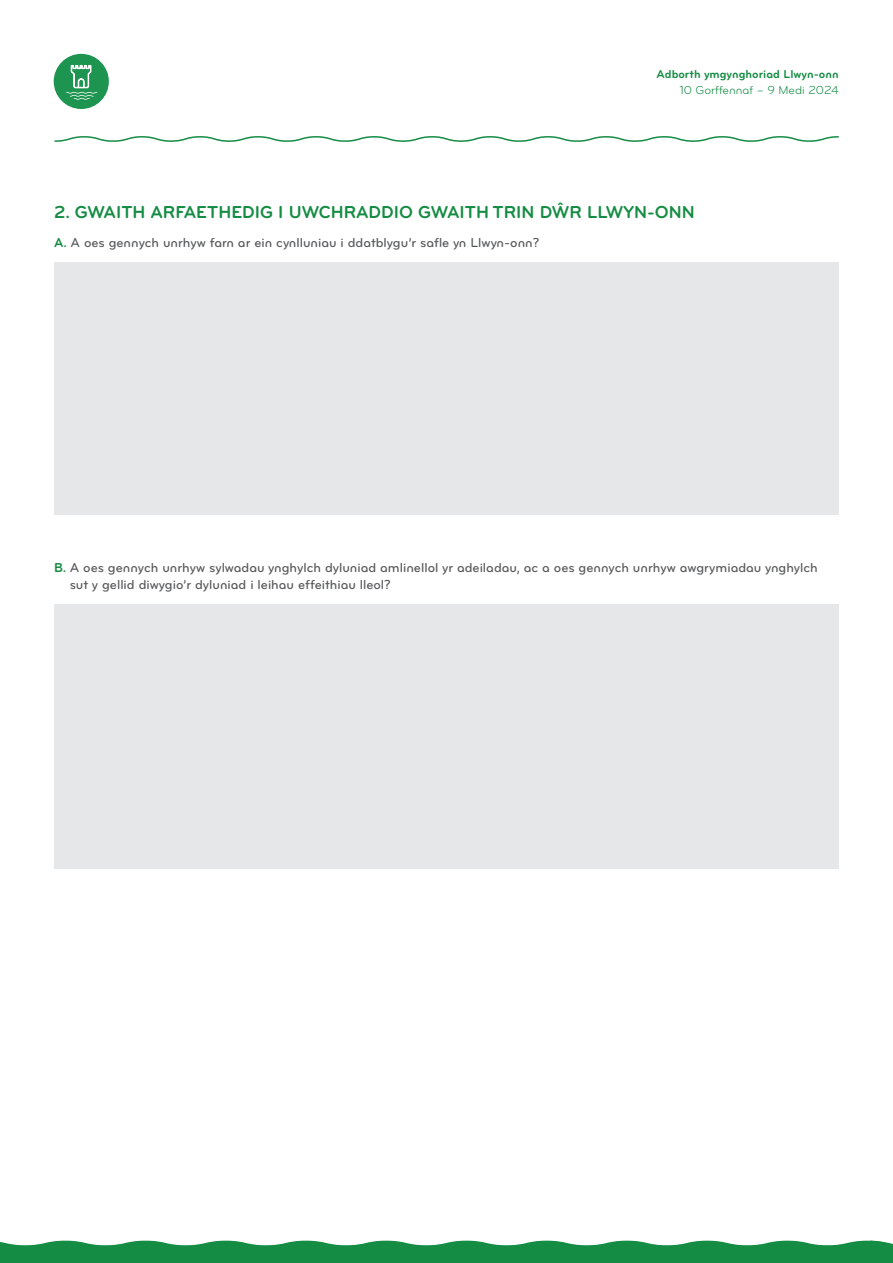
<style>
.page{position:relative;width:893px;height:1263px;background:#fff}
.page>*{position:absolute;margin:0;border:0;box-sizing:border-box;transform-origin:0 0}
.t1{font:18px "Bryant Pro Bold Alternate";color:#158c43}
.t2{font:13.5px/16.2px "Bryant Pro Medium Alternate";color:#57585a}
.page_header{font:12px/16.5px "Bryant Pro Bold Alternate";color:#158c43;text-align:right}
.s1{font-family:"Bryant Pro Regular Alternate"}
.s2{font-family:"Bryant Pro Bold Alternate";color:#158c43}
</style>
<div class="page">
<div style="left:54px;top:54px;width:55px;height:55px;background:#1d9450;border-radius:50%"></div>
<svg style="left:66px;top:65px;width:31px;height:35px"></svg>
<div style="left:54px;top:262px;width:784px;height:252px;background:#e6e7e9"></div>
<div style="left:54px;top:604px;width:784px;height:265px;background:#e6e7e9"></div>
<svg style="left:54px;top:136px;width:785px;height:6px"></svg>
<svg style="left:0;top:1241px;width:893px;height:22px"></svg>
<p class="page_header" style="left:657px;top:66px;width:184px">Adborth ymgynghoriad Llwyn-onn<br><span class="s1">10 Gorffennaf – 9 Medi 2024</span></p>
<p class="t1" style="left:54px;top:203px;width:642px">2. GWAITH ARFAETHEDIG I UWCHRADDIO GWAITH TRIN DŴR LLWYN-ONN</p>
<p class="t2" style="left:54px;top:235px;width:487px"><span class="s2">A.</span> A oes gennych unrhyw farn ar ein cynlluniau i ddatblygu’r safle yn Llwyn-onn?</p>
<p class="t2" style="left:70px;top:560px;width:750px;text-indent:-16px"><span class="s2">B.</span> A oes gennych unrhyw sylwadau ynghylch dyluniad amlinellol yr adeiladau, ac a oes gennych unrhyw awgrymiadau ynghylch sut y gellid diwygio’r dyluniad i leihau effeithiau lleol?</p>
</div>
